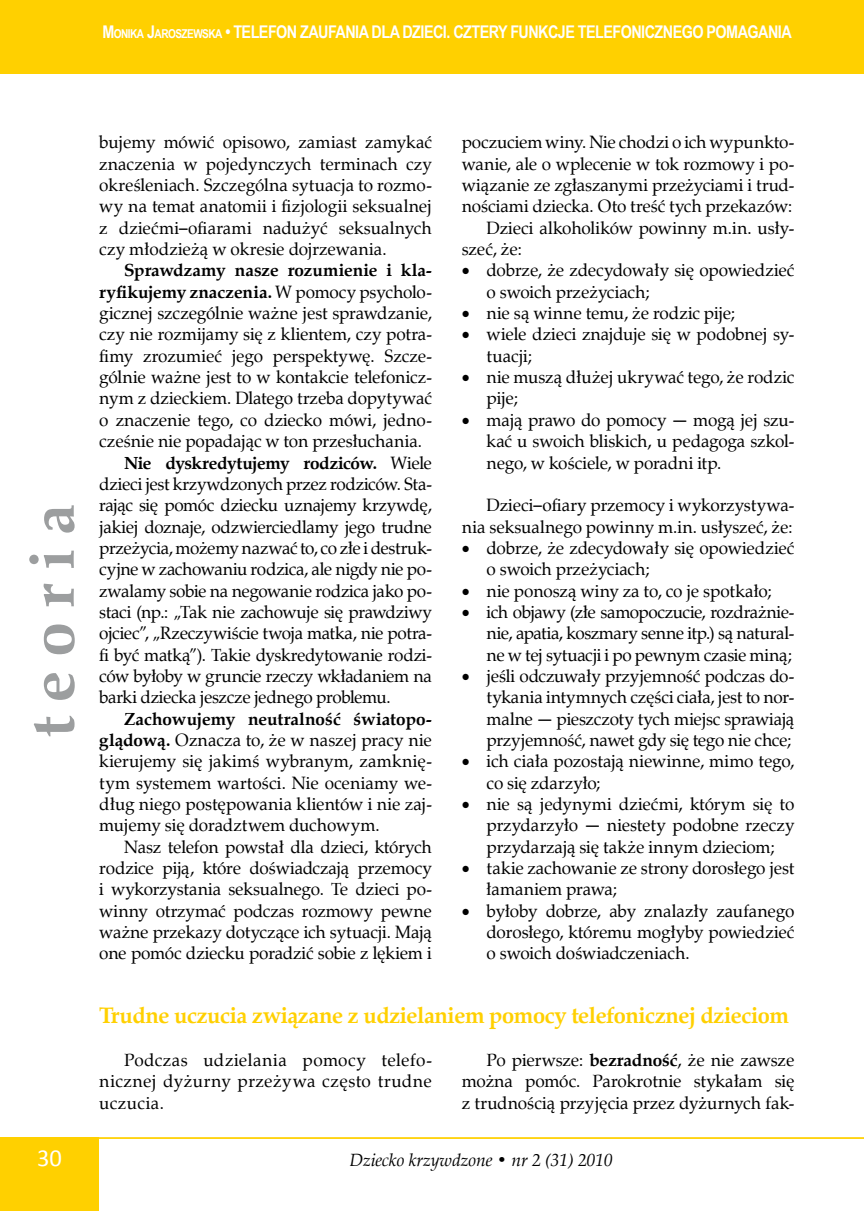
<style>
.page{position:relative;width:864px;height:1211px;background:#fff}
.page>*{position:absolute;margin:0;border:0;box-sizing:border-box;transform-origin:0 0}
.t1{font:700 63px "Zapf Calligr EU";color:#9c9e9f}
.t2{font:24.5px "Calibri";color:#fff}
.tytul_2{font:700 22.75px "Zapf Calligr EU";letter-spacing:-.02em;color:#ffd000}
.tekst_2{font:17.5px/21.3px "Zapf Calligr EU";letter-spacing:-.005em;color:#000;text-align:justify}
.wciecie_1{font:17.5px/21.3px "Zapf Calligr EU";letter-spacing:-.01em;color:#000}
.pagina{font:700 17.5px "Arial Narrow";letter-spacing:-.03em;color:#fff}
.t3{font:italic 17.5px "Zapf Calligr EU";color:#000}
.s1{font-size:12.25px}
.s2{font-style:inherit}
.s3{font-family:"Calibri"}
.s4{font-weight:700}
</style>
<div class="page">
<div style="left:0;top:1137px;width:98px;height:73px;background:#ffd000"></div>
<div style="left:0;top:0;width:863px;height:74px;background:#ffd000"></div>
<hr style="left:74px;top:1137px;width:789px;height:1px;background:#ffd000">
<p class="pagina" style="left:102px;top:19px;width:690px">M<span class="s1">ONIKA</span> <span class="s2">J</span><span class="s1">AROSZEWSKA</span> • TELEFON ZAUFANIA DLA DZIECI. CZTERY FUNKCJE TELEFONICZNEGO POMAGANIA</p>
<h1 class="t1" style="left:13px;top:737px;width:235px;rotate:-90deg">t e o r i a</h1>
<p class="tekst_2" style="left:99px;top:132px;width:334px">bujemy mówić opisowo, zamiast zamykać znaczenia w pojedynczych terminach czy określeniach. Szczególna sytuacja to rozmo&shy;wy na temat anatomii i fizjologii seksualnej z dziećmi<span class="s3">–</span>ofiarami nadużyć seksualnych czy młodzieżą w okresie dojrzewania.</p>
<p class="tekst_2" style="left:99px;top:260px;width:334px;text-indent:25px"><span class="s4">Sprawdzamy nasze rozumienie i kla&shy;ryfikujemy znaczenia.</span> W pomocy psycholo&shy;gicznej szczególnie ważne jest sprawdzanie, czy nie rozmijamy się z klientem, czy potra&shy;fimy zrozumieć jego perspektywę. Szcze&shy;gólnie ważne jest to w kontakcie telefonicz&shy;nym z dzieckiem. Dlatego trzeba dopytywać o znaczenie tego, co dziecko mówi, jedno&shy;cześnie nie popadając w ton przesłuchania.</p>
<p class="tekst_2" style="left:99px;top:452px;width:334px;text-indent:25px"><span class="s4">Nie dyskredytujemy rodziców.</span> Wiele dzieci jest krzywdzonych przez rodziców. Sta&shy;rając się pomóc dziecku uznajemy krzywdę, jakiej doznaje, odzwierciedlamy jego trudne przeżycia, możemy nazwać to, co złe i destruk&shy;cyjne w zachowaniu rodzica, ale nigdy nie po&shy;zwalamy sobie na negowanie rodzica jako po&shy;staci (np.: „Tak nie zachowuje się prawdziwy ojciec”, „Rzeczywiście twoja matka, nie potra&shy;fi być matką”). Takie dyskredytowanie rodzi&shy;ców byłoby w gruncie rzeczy wkładaniem na barki dziecka jeszcze jednego problemu.</p>
<p class="tekst_2" style="left:99px;top:708px;width:334px;text-indent:25px"><span class="s4">Zachowujemy neutralność światopo&shy;glądową.</span> Oznacza to, że w naszej pracy nie kierujemy się jakimś wybranym, zamknię&shy;tym systemem wartości. Nie oceniamy we&shy;dług niego postępowania klientów i nie zaj&shy;mujemy się doradztwem duchowym.</p>
<p class="tekst_2" style="left:99px;top:836px;width:334px;text-indent:25px">Nasz telefon powstał dla dzieci, których rodzice piją, które doświadczają przemocy i wykorzystania seksualnego. Te dzieci po&shy;winny otrzymać podczas rozmowy pewne ważne przekazy dotyczące ich sytuacji. Mają one pomóc dziecku poradzić sobie z lękiem i</p>
<p class="tekst_2" style="left:461px;top:132px;width:334px">poczuciem winy. Nie chodzi o ich wypunkto&shy;wanie, ale o wplecenie w tok rozmowy i po&shy;wiązanie ze zgłaszanymi przeżyciami i trud&shy;nościami dziecka. Oto treść tych przekazów:</p>
<p class="tekst_2" style="left:461px;top:217px;width:334px;text-indent:25px">Dzieci alkoholików powinny m.in. usły&shy;szeć, że:</p>
<p class="wciecie_1" style="left:486px;top:260px;width:309px;text-indent:-25px">• dobrze, że zdecydowały się opowiedzieć o swoich przeżyciach;</p>
<p class="wciecie_1" style="left:461px;top:303px;width:275px">• nie są winne temu, że rodzic pije;</p>
<p class="wciecie_1" style="left:486px;top:324px;width:309px;text-indent:-25px">• wiele dzieci znajduje się w podobnej sy&shy;tuacji;</p>
<p class="wciecie_1" style="left:486px;top:367px;width:309px;text-indent:-25px">• nie muszą dłużej ukrywać tego, że rodzic pije;</p>
<p class="wciecie_1" style="left:486px;top:409px;width:309px;text-align:justify;text-indent:-25px">• mają prawo do pomocy <span class="s3">—</span> mogą jej szu&shy;kać u swoich bliskich, u pedagoga szkol&shy;nego, w kościele, w poradni itp.</p>
<p class="tekst_2" style="left:461px;top:495px;width:334px;text-align:right">Dzieci<span class="s3">–</span>ofiary przemocy i wykorzystywa&shy;nia seksualnego powinny m.in. usłyszeć, że:</p>
<p class="wciecie_1" style="left:486px;top:537px;width:309px;text-indent:-25px">• dobrze, że zdecydowały się opowiedzieć o swoich przeżyciach;</p>
<p class="wciecie_1" style="left:461px;top:580px;width:312px">• nie ponoszą winy za to, co je spotkało;</p>
<p class="wciecie_1" style="left:486px;top:601px;width:309px;text-align:justify;text-indent:-25px">• ich objawy (złe samopoczucie, rozdrażnie&shy;nie, apatia, koszmary senne itp.) są natural&shy;ne w tej sytuacji i po pewnym czasie miną;</p>
<p class="wciecie_1" style="left:486px;top:665px;width:309px;text-align:justify;text-indent:-25px">• jeśli odczuwały przyjemność podczas do&shy;tykania intymnych części ciała, jest to nor&shy;malne <span class="s3">—</span> pieszczoty tych miejsc sprawiają przyjemność, nawet gdy się tego nie chce;</p>
<p class="wciecie_1" style="left:486px;top:751px;width:309px;text-indent:-25px">• ich ciała pozostają niewinne, mimo tego, co się zdarzyło;</p>
<p class="wciecie_1" style="left:486px;top:793px;width:309px;text-align:justify;text-indent:-25px">• nie są jedynymi dziećmi, którym się to przydarzyło <span class="s3">—</span> niestety podobne rzeczy przydarzają się także innym dzieciom;</p>
<p class="wciecie_1" style="left:486px;top:857px;width:309px;text-indent:-25px">• takie zachowanie ze strony dorosłego jest łamaniem prawa;</p>
<p class="wciecie_1" style="left:486px;top:900px;width:309px;text-align:justify;text-indent:-25px">• byłoby dobrze, aby znalazły zaufanego dorosłego, któremu mogłyby powiedzieć o swoich doświadczeniach.</p>
<p class="tytul_2" style="left:99px;top:1001px;width:691px">Trudne uczucia związane z udzielaniem pomocy telefonicznej dzieciom</p>
<p class="tekst_2" style="left:99px;top:1049px;width:334px;text-indent:25px">Podczas udzielania pomocy telefo&shy;nicznej dyżurny przeżywa często trudne uczucia.</p>
<p class="tekst_2" style="left:461px;top:1049px;width:334px;text-indent:25px">Po pierwsze: <span class="s4">bezradność</span>, że nie zawsze można pomóc. Parokrotnie stykałam się z trudnością przyjęcia przez dyżurnych fak-</p>
<h2 class="t2" style="left:37px;top:1142px;width:26px">30</h2>
<p class="t3" style="left:349px;top:1149px;width:265px">Dziecko krzywdzone • nr 2 (31) 2010</p>
</div>
